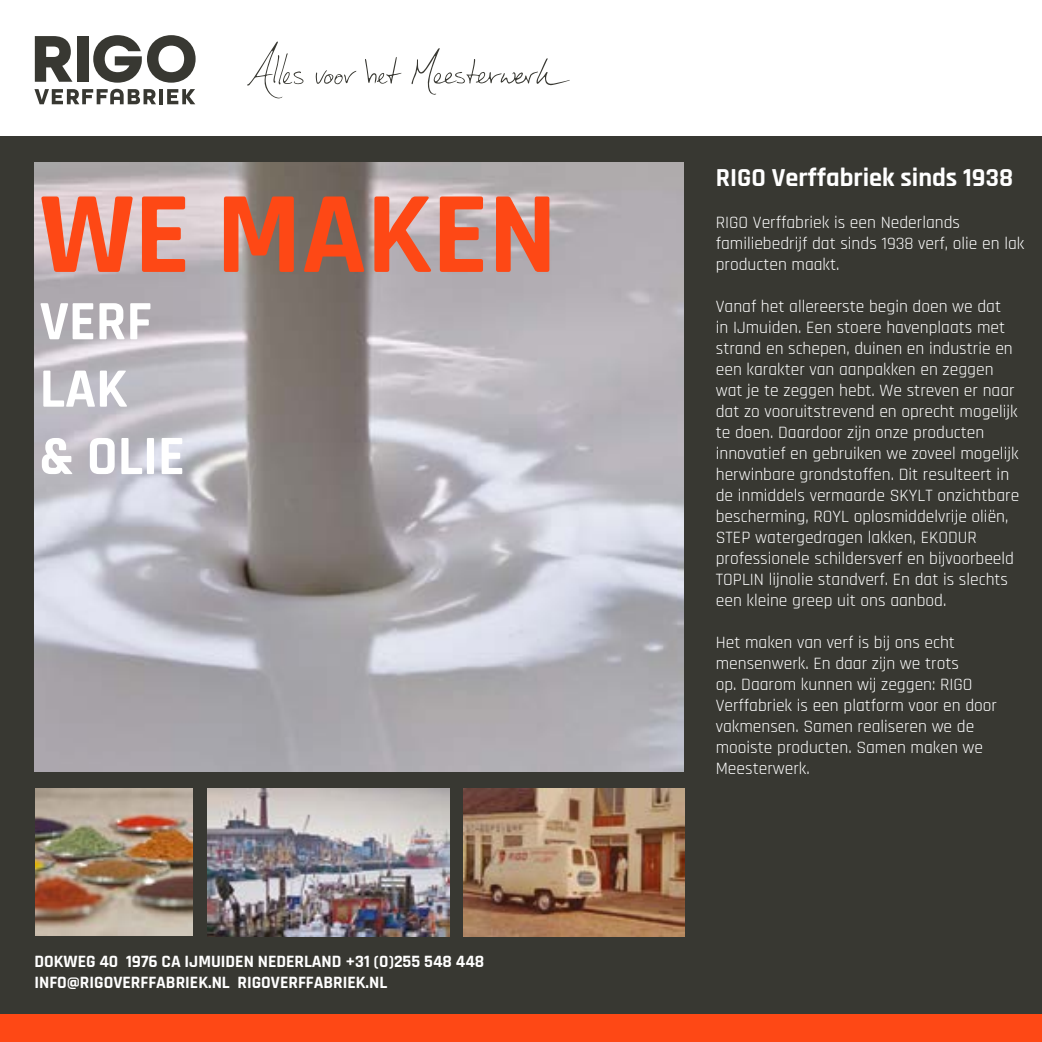
<style>
.page{position:relative;width:1042px;height:1042px;background:#fff}
.page>*{position:absolute;margin:0;border:0;box-sizing:border-box;transform-origin:0 0}
.t1{font:700 117.25px "Rajdhani";color:#fe4815}
.t2{font:700 56.18px/67.4px "Rajdhani";color:#fff}
.t3{font:700 26.25px "Rajdhani";color:#fff}
.t4{font:17.5px/21px "Rajdhani";color:#fff}
.t5{font:700 17.5px/21px "Rajdhani";color:#fff}
</style>
<div class="page">
<div style="left:0;top:136px;width:1042px;height:878px;background:#383832"></div>
<div style="left:0;top:1014px;width:1042px;height:28px;background:#fe4815"></div>
<svg style="left:35px;top:36px;width:37px;height:46px"></svg>
<div style="left:77px;top:36px;width:11px;height:46px;background:#383832"></div>
<svg style="left:93px;top:35px;width:103px;height:48px"></svg>
<svg style="left:34px;top:89px;width:122px;height:15px"></svg>
<hr style="left:159px;top:89px;width:4px;height:15px;background:#383832">
<svg style="left:167px;top:89px;width:28px;height:15px"></svg>
<svg style="left:247px;top:41px;width:56px;height:58px"></svg>
<svg style="left:365px;top:57px;width:37px;height:27px"></svg>
<svg style="left:316px;top:70px;width:41px;height:15px"></svg>
<svg style="left:411px;top:48px;width:159px;height:47px"></svg>
<img style="left:463px;top:789px;width:221px;height:147px">
<img style="left:207px;top:789px;width:242px;height:147px">
<img style="left:35px;top:789px;width:157px;height:146px">
<img style="left:34px;top:163px;width:649px;height:608px">
<h1 class="t1" style="left:40px;top:163px;width:519px">WE MAKEN</h1>
<h2 class="t2" style="left:40px;top:289px;width:147px">VERF<br>LAK<br>&amp; OLIE</h2>
<p class="t5" style="left:34px;top:951px;width:451px">DOKWEG 40 1976 CA IJMUIDEN NEDERLAND +31 (0)255 548 448<br>INFO@RIGOVERFFABRIEK.NL RIGOVERFFABRIEK.NL</p>
<h3 class="t3" style="left:716px;top:161px;width:299px">RIGO Verffabriek sinds 1938</h3>
<p class="t4" style="left:716px;top:212px;width:310px">RIGO Verffabriek is een Nederlands familiebedrijf dat sinds 1938 verf, olie en lak producten maakt.</p>
<p class="t4" style="left:716px;top:296px;width:305px">Vanaf het allereerste begin doen we dat<br>in IJmuiden. Een stoere havenplaats met strand en schepen, duinen en industrie en een karakter van aanpakken en zeggen wat je te zeggen hebt. We streven er naar dat zo vooruitstrevend en oprecht mogelijk te doen. Daardoor zijn onze producten innovatief en gebruiken we zoveel mogelijk herwinbare grondstoffen. Dit resulteert in de inmiddels vermaarde SKYLT onzichtbare bescherming, ROYL oplosmiddelvrije oliën, STEP watergedragen lakken, EKODUR professionele schildersverf en bijvoorbeeld TOPLIN lijnolie standverf. En dat is slechts een kleine greep uit ons aanbod.</p>
<p class="t4" style="left:716px;top:632px;width:283px">Het maken van verf is bij ons echt mensenwerk. En daar zijn we trots<br>op. Daarom kunnen wij zeggen: RIGO<br>Verffabriek is een platform voor en door vakmensen. Samen realiseren we de mooiste producten. Samen maken we<br>Meesterwerk.</p>
</div>
